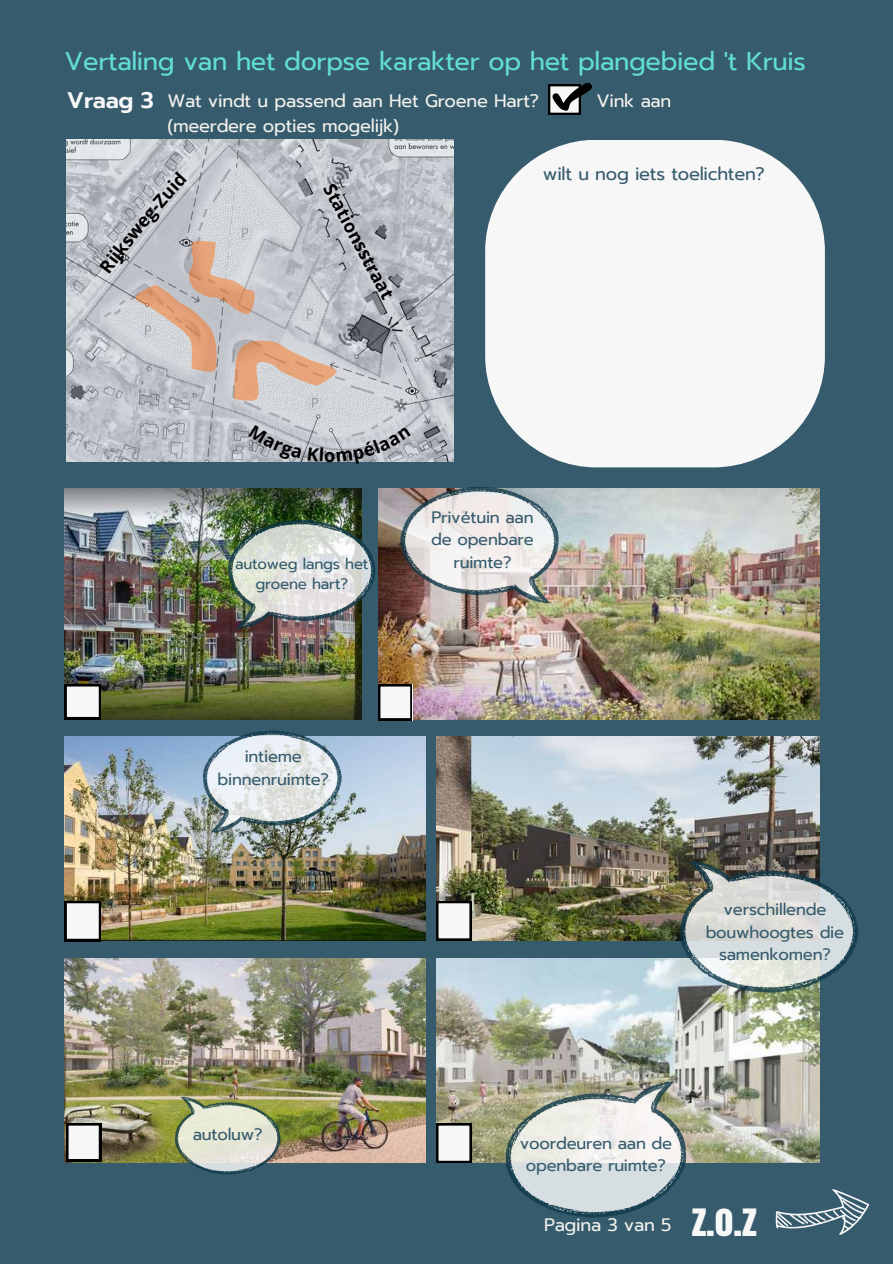
<style>
.page{position:relative;width:893px;height:1264px;background:#fff}
.page>*{position:absolute;margin:0;border:0;box-sizing:border-box;transform-origin:0 0}
.t1{font:37.5px "Anton";color:#f7f7f7}
.t2{font:25.5px "Prompt";letter-spacing:-.015em;color:#62ddd6}
.t3{font:18px "Prompt";letter-spacing:-.015em;color:#f2f1ec}
.t4{font:18px "Prompt";letter-spacing:-.015em;color:#365b6d}
.t5{font:700 18px "Open Sans";color:#000}
.t6{font:16.5px/22.5px "Prompt";letter-spacing:-.015em;color:#365b6d;text-align:center}
.t7{font:15px "Prompt";letter-spacing:-.015em;color:#365b6d}
.s1{font-weight:600;font-size:22.5px;color:#f7f7f7}
</style>
<div class="page">
<div style="left:0;top:0;width:892px;height:1263px;background:#365b6d"></div>
<svg style="left:485px;top:140px;width:339px;height:327px;background:#e4e8ea"></svg>
<img style="left:65px;top:736px;width:361px;height:204px">
<img style="left:65px;top:958px;width:361px;height:204px">
<img style="left:436px;top:958px;width:382px;height:204px">
<img style="left:436px;top:736px;width:382px;height:204px">
<img style="left:65px;top:488px;width:297px;height:231px">
<img style="left:378px;top:488px;width:441px;height:231px">
<img style="left:228px;top:519px;width:147px;height:110px">
<svg style="left:203px;top:730px;width:139px;height:102px;background:#bac5c9"></svg>
<svg style="left:175px;top:1096px;width:105px;height:78px;background:#bac1ab"></svg>
<svg style="left:503px;top:1080px;width:185px;height:138px;background:#b5bdbb"></svg>
<svg style="left:679px;top:861px;width:179px;height:131px;background:#a8b1b1"></svg>
<img style="left:400px;top:487px;width:159px;height:116px">
<img style="left:66px;top:140px;width:387px;height:321px">
<svg style="left:234px;top:340px;width:103px;height:63px;background:#d8bbab"></svg>
<svg style="left:135px;top:285px;width:83px;height:89px;background:#d2bbae"></svg>
<svg style="left:189px;top:239px;width:67px;height:77px;background:#d2b8aa"></svg>
<svg style="left:378px;top:684px;width:34px;height:36px"></svg>
<svg style="left:65px;top:684px;width:36px;height:35px"></svg>
<svg style="left:65px;top:901px;width:36px;height:40px"></svg>
<svg style="left:436px;top:901px;width:35px;height:39px"></svg>
<svg style="left:436px;top:1123px;width:35px;height:39px"></svg>
<svg style="left:66px;top:1123px;width:35px;height:38px"></svg>
<svg style="left:775px;top:1189px;width:94px;height:46px"></svg>
<div style="left:548px;top:84px;width:33px;height:31px;background:#000"></div>
<svg style="left:550px;top:83px;width:42px;height:30px"></svg>
<svg style="left:99px;top:171px;width:88px;height:102px;background:#bcc0c6"></svg>
<svg style="left:248px;top:425px;width:54px;height:35px;background:#b7bac1"></svg>
<svg style="left:308px;top:447px;width:15px;height:14px"></svg>
<svg style="left:336px;top:427px;width:75px;height:35px;background:#bdc0c7"></svg>
<h2 class="t2" style="left:65px;top:42px;width:742px">Vertaling van het dorpse karakter op het plangebied 't Kruis</h2>
<p class="t3" style="left:67px;top:87px;width:473px"><span class="s1">Vraag 3</span> Wat vindt u passend aan Het Groene Hart?</p>
<p class="t3" style="left:596px;top:87px;width:77px">Vink aan</p>
<p class="t3" style="left:167px;top:112px;width:233px">(meerdere opties mogelijk)</p>
<p class="t5" style="left:340px;top:179px;width:130px;rotate:62deg">Stationsstraat</p>
<p class="t4" style="left:543px;top:160px;width:223px">wilt u nog iets toelichten?</p>
<p class="t5" style="left:324px;top:442px;width:13px">o</p>
<p class="t6" style="left:431px;top:506px;width:104px;text-align:left">Privétuin aan de openbare</p>
<p class="t7" style="left:235px;top:552px;width:135px">autoweg langs het</p>
<p class="t6" style="left:453px;top:551px;width:60px">ruimte?</p>
<p class="t7" style="left:255px;top:572px;width:94px">groene hart?</p>
<p class="t6" style="left:218px;top:745px;width:113px">intieme binnenruimte?</p>
<p class="t6" style="left:705px;top:898px;width:140px">verschillende bouwhoogtes die samenkomen?</p>
<p class="t6" style="left:193px;top:1123px;width:71px">autoluw?</p>
<p class="t6" style="left:519px;top:1132px;width:154px">voordeuren aan de openbare ruimte?</p>
<p class="t3" style="left:544px;top:1211px;width:129px">Pagina 3 van 5</p>
<h1 class="t1" style="left:691px;top:1193px;width:66px">Z.O.Z</h1>
</div>
